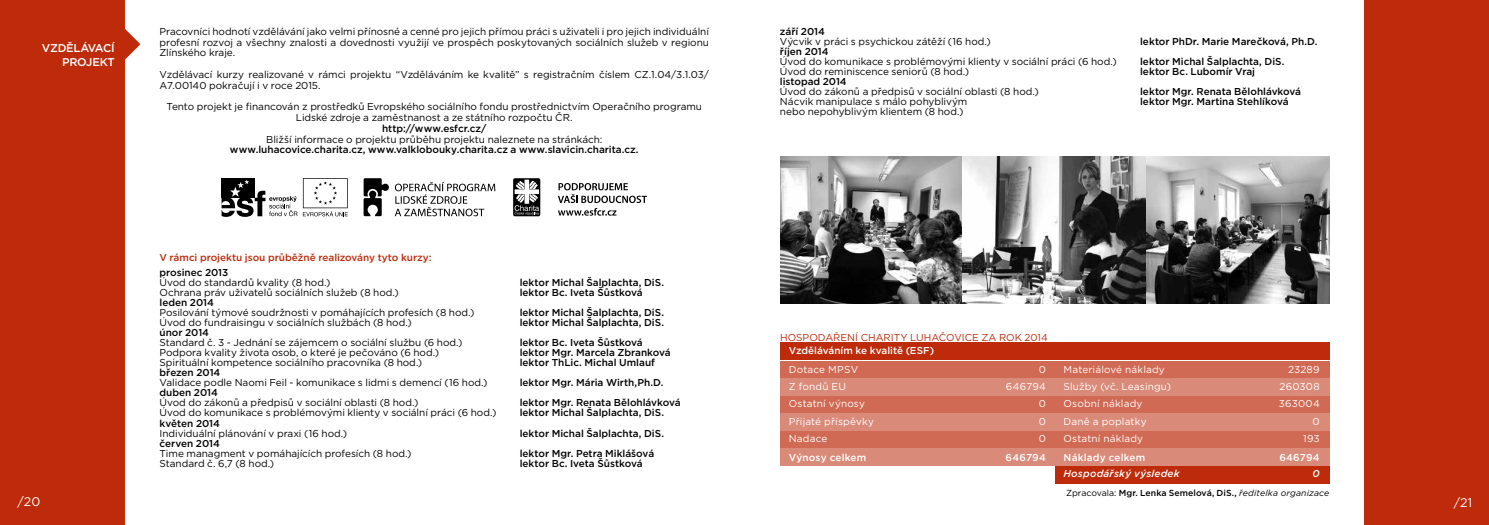
<style>
.page{position:relative;width:1489px;height:525px;background:#fff}
.page>*{position:absolute;margin:0;border:0;box-sizing:border-box;transform-origin:0 0}
.t1{font:12.5px "Gotham";color:#fff}
.t2{font:500 11.25px/13.5px "Gotham";letter-spacing:-.02em;color:#fff;text-align:right}
.t3{font:10px/10.8px "Gotham";letter-spacing:-.005em;color:#000;text-align:justify}
.t4{font:500 10px "Gotham";letter-spacing:-.005em;color:#000}
.t5{font:10px "Gotham";letter-spacing:.015em;color:#fff}
.t6{font:500 10px "Gotham";letter-spacing:.01em;color:#fff}
.t7{font:500 10px "Gotham";color:#bd2b0b}
.t8{font:10px "Gotham";color:#bd2b0b}
.t9{font:italic 500 10px "Gotham";letter-spacing:.02em;color:#fff}
.t10{font:500 8.75px "Gotham";letter-spacing:.005em;color:#000}
.s1{font-weight:400}
.s2{font-weight:400;font-style:italic}
</style>
<div class="page">
<div style="left:0;top:0;width:124px;height:524px;background:#bd2b0b"></div>
<svg style="left:124px;top:27px;width:16px;height:34px"></svg>
<div style="left:780px;top:361px;width:549px;height:17px;background:#d16a54"></div>
<div style="left:780px;top:395px;width:549px;height:18px;background:#d16a54"></div>
<div style="left:780px;top:430px;width:549px;height:18px;background:#d16a54"></div>
<div style="left:780px;top:378px;width:549px;height:18px;background:#da8a79"></div>
<div style="left:780px;top:413px;width:549px;height:18px;background:#da8a79"></div>
<div style="left:780px;top:448px;width:549px;height:17px;background:#da8a79"></div>
<div style="left:1054px;top:465px;width:275px;height:18px;background:#bd2b0b"></div>
<div style="left:780px;top:342px;width:549px;height:18px;background:#bd2b0b"></div>
<img style="left:780px;top:156px;width:549px;height:147px">
<div style="left:1364px;top:0;width:124px;height:524px;background:#bd2b0b"></div>
<svg style="left:395px;top:182px;width:100px;height:34px"></svg>
<svg style="left:363px;top:178px;width:26px;height:38px"></svg>
<div style="left:221px;top:178px;width:34px;height:20px;background:#000"></div>
<svg style="left:303px;top:178px;width:45px;height:38px"></svg>
<svg style="left:558px;top:183px;width:89px;height:32px"></svg>
<svg style="left:221px;top:179px;width:76px;height:38px"></svg>
<svg style="left:513px;top:178px;width:27px;height:38px"></svg>
<p class="t2" style="left:42px;top:41px;width:74px">VZDĚLÁVACÍ<br>PROJEKT</p>
<p class="t1" style="left:18px;top:493px;width:24px">/20</p>
<p class="t3" style="left:159px;top:26px;width:551px">Pracovníci hodnotí vzdělávání jako velmi přínosné a cenné pro jejich přímou práci s uživateli i pro jejich individuální profesní rozvoj a všechny znalosti a dovednosti využijí ve prospěch poskytovaných sociálních služeb v regionu Zlínského kraje.</p>
<p class="t3" style="left:159px;top:69px;width:551px">Vzdělávací kurzy realizované v rámci projektu “Vzděláváním ke kvalitě” s registračním číslem CZ.1.04/3.1.03/<br>A7.00140 pokračují i v roce 2015.</p>
<p class="t3" style="left:166px;top:101px;width:537px;text-align:center">Tento projekt je financován z prostředků Evropského sociálního fondu prostřednictvím Operačního programu<br>Lidské zdroje a zaměstnanost a ze státního rozpočtu ČR.</p>
<p class="t4" style="left:382px;top:122px;width:106px">http://www.esfcr.cz/</p>
<p class="t3" style="left:266px;top:133px;width:338px">Bližší informace o projektu průběhu projektu naleznete na stránkách:</p>
<p class="t4" style="left:230px;top:143px;width:410px">www.luhacovice.charita.cz, www.valklobouky.charita.cz a www.slavicin.charita.cz.</p>
<p class="t7" style="left:159px;top:251px;width:273px">V rámci projektu jsou průběžně realizovány tyto kurzy:</p>
<p class="t4" style="left:159px;top:266px;width:70px">prosinec 2013</p>
<p class="t3" style="left:159px;top:277px;width:172px">Úvod do standardů kvality (8 hod.)</p>
<p class="t4" style="left:519px;top:276px;width:146px">lektor Michal Šalplachta, DiS.</p>
<p class="t3" style="left:159px;top:287px;width:241px">Ochrana práv uživatelů sociálních služeb (8 hod.)</p>
<p class="t4" style="left:519px;top:286px;width:124px">lektor Bc. Iveta Šůstková</p>
<p class="t4" style="left:159px;top:296px;width:56px">leden 2014</p>
<p class="t3" style="left:159px;top:307px;width:316px">Posilování týmové soudržnosti v pomáhajících profesích (8 hod.)</p>
<p class="t4" style="left:519px;top:306px;width:146px">lektor Michal Šalplachta, DiS.</p>
<p class="t3" style="left:159px;top:317px;width:254px">Úvod do fundraisingu v sociálních službách (8 hod.)</p>
<p class="t4" style="left:159px;top:326px;width:51px">únor 2014</p>
<p class="t3" style="left:159px;top:337px;width:304px">Standard č. 3 - Jednání se zájemcem o sociální službu (6 hod.)</p>
<p class="t4" style="left:519px;top:336px;width:124px">lektor Bc. Iveta Šůstková</p>
<p class="t3" style="left:159px;top:347px;width:281px">Podpora kvality života osob, o které je pečováno (6 hod.)</p>
<p class="t4" style="left:519px;top:346px;width:153px">lektor Mgr. Marcela Zbranková</p>
<p class="t3" style="left:159px;top:357px;width:264px">Spirituální kompetence sociálního pracovníka (8 hod.)</p>
<p class="t4" style="left:519px;top:356px;width:137px">lektor ThLic. Michal U mlauf</p>
<p class="t4" style="left:159px;top:366px;width:62px">březen 2014</p>
<p class="t3" style="left:159px;top:377px;width:329px">Validace podle Naomi Feil - komunikace s lidmi s demencí (16 hod.)</p>
<p class="t4" style="left:519px;top:376px;width:145px">lektor Mgr. Mária Wirth,Ph.D.</p>
<p class="t4" style="left:159px;top:386px;width:60px">duben 2014</p>
<p class="t3" style="left:159px;top:397px;width:260px">Úvod do zákonů a předpisů v sociální oblasti (8 hod.)</p>
<p class="t4" style="left:519px;top:396px;width:162px">lektor Mgr. Renata Bělohlávková</p>
<p class="t3" style="left:159px;top:407px;width:338px">Úvod do komunikace s problémovými klienty v sociální práci (6 hod.)</p>
<p class="t4" style="left:519px;top:406px;width:146px">lektor Michal Šalplachta, DiS.</p>
<p class="t4" style="left:159px;top:416px;width:62px">květen 2014</p>
<p class="t3" style="left:159px;top:427px;width:189px">I ndividuální plánování v praxi (16 hod.)</p>
<p class="t4" style="left:519px;top:426px;width:146px">lektor Michal Šalplachta, DiS.</p>
<p class="t4" style="left:159px;top:436px;width:62px">červen 2014</p>
<p class="t3" style="left:159px;top:447px;width:253px">Time managment v pomáhajících profesích (8 hod.)</p>
<p class="t4" style="left:519px;top:446px;width:136px">lektor Mgr. Petra Miklášová</p>
<p class="t3" style="left:159px;top:457px;width:116px">Standard č. 6,7 (8 hod.)</p>
<p class="t4" style="left:519px;top:456px;width:124px">lektor Bc. Iveta Šůstková</p>
<p class="t4" style="left:780px;top:24px;width:46px">září 2014</p>
<p class="t3" style="left:780px;top:35px;width:212px">Výcvik v práci s psychickou zátěží (16 hod.)</p>
<p class="t4" style="left:1140px;top:34px;width:179px">lektor PhDr. Marie Marečková, Ph.D.</p>
<p class="t4" style="left:780px;top:44px;width:50px">říjen 2014</p>
<p class="t3" style="left:780px;top:55px;width:338px">Úvod do komunikace s problémovými klienty v sociální práci (6 hod.)</p>
<p class="t4" style="left:1140px;top:54px;width:146px">lektor Michal Šalplachta, DiS.</p>
<p class="t3" style="left:780px;top:65px;width:191px">Úvod do reminiscence seniorů (8 hod.)</p>
<p class="t4" style="left:1140px;top:64px;width:116px">lektor Bc. Lubomír Vraj</p>
<p class="t4" style="left:780px;top:74px;width:68px">listopad 2014</p>
<p class="t3" style="left:780px;top:85px;width:260px">Úvod do zákonů a předpisů v sociální oblasti (8 hod.)</p>
<p class="t4" style="left:1140px;top:84px;width:162px">lektor Mgr. Renata Bělohlávková</p>
<p class="t3" style="left:780px;top:95px;width:189px">Nácvik manipulace s málo pohyblivým</p>
<p class="t4" style="left:1140px;top:94px;width:150px">lektor Mgr. Martina Stehlíková</p>
<p class="t3" style="left:780px;top:105px;width:185px">nebo nepohyblivým klientem (8 hod.)</p>
<p class="t8" style="left:780px;top:330px;width:61px">HOSPODAŘENÍ</p>
<p class="t8" style="left:860px;top:330px;width:189px">CHARITY LUHAČOVI CE ZA ROK 2014</p>
<p class="t5" style="left:788px;top:362px;width:71px">Dotace MPSV</p>
<p class="t5" style="left:788px;top:397px;width:78px">Ostatní výnosy</p>
<p class="t5" style="left:788px;top:432px;width:40px">Nadace</p>
<p class="t6" style="left:788px;top:343px;width:147px">Vzděláváním ke kvalitě (ESF)</p>
<p class="t5" style="left:1038px;top:362px;width:9px">0</p>
<p class="t5" style="left:1038px;top:397px;width:9px">0</p>
<p class="t5" style="left:1038px;top:432px;width:9px">0</p>
<p class="t5" style="left:788px;top:380px;width:59px">Z fondů EU</p>
<p class="t5" style="left:788px;top:414px;width:87px">Přijaté příspěvky</p>
<p class="t6" style="left:788px;top:450px;width:79px">Výnosy celkem</p>
<p class="t5" style="left:1005px;top:380px;width:41px">646794</p>
<p class="t5" style="left:1038px;top:414px;width:9px">0</p>
<p class="t6" style="left:1005px;top:450px;width:42px">646794</p>
<p class="t5" style="left:1063px;top:362px;width:103px">Materiálové náklady</p>
<p class="t5" style="left:1063px;top:397px;width:80px">Osobní náklady</p>
<p class="t5" style="left:1063px;top:432px;width:81px">Ostatní náklady</p>
<p class="t5" style="left:1063px;top:380px;width:109px">Služby (vč. Leasingu)</p>
<p class="t5" style="left:1063px;top:414px;width:85px">Daně a poplatky</p>
<p class="t6" style="left:1063px;top:450px;width:83px">Náklady celkem</p>
<p class="t9" style="left:1063px;top:467px;width:118px">Hospodářský výsledek</p>
<p class="t5" style="left:1287px;top:362px;width:33px">23289</p>
<p class="t5" style="left:1278px;top:397px;width:42px">363004</p>
<p class="t5" style="left:1302px;top:432px;width:18px">193</p>
<p class="t5" style="left:1279px;top:380px;width:42px">260308</p>
<p class="t5" style="left:1312px;top:414px;width:9px">0</p>
<p class="t6" style="left:1279px;top:450px;width:42px">646794</p>
<p class="t9" style="left:1312px;top:467px;width:9px">0</p>
<p class="t10" style="left:1065px;top:487px;width:265px"><span class="s1">Zpracovala:</span> Mgr. Lenka Semelová, DiS., <span class="s2">ředitelka organizace</span></p>
<p class="t1" style="left:1453px;top:494px;width:20px">/21</p>
</div>
